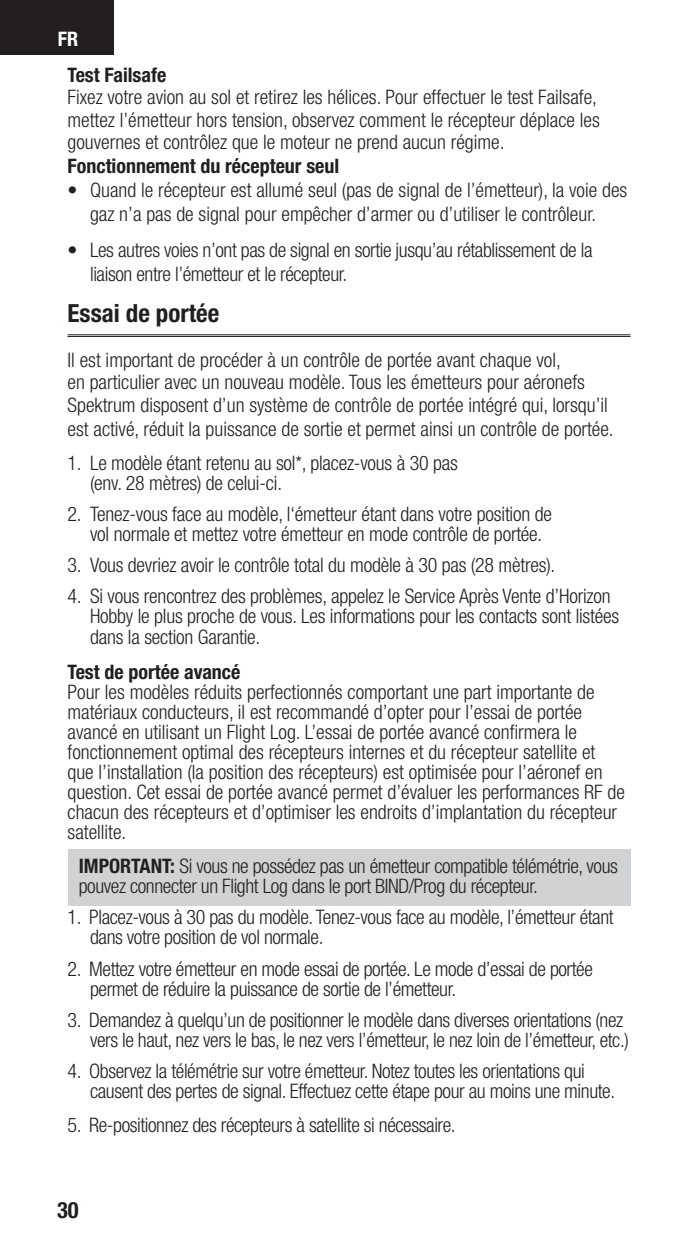
<style>
.page{position:relative;width:698px;height:1260px;background:#fff}
.page>*{position:absolute;margin:0;border:0;box-sizing:border-box;transform-origin:0 0}
.t1{font:700 condensed 25px "Helvetica Neue LT Std";color:#231f20}
.t2{font:700 condensed 22.5px "Helvetica Neue LT Std";color:#231f20}
.t3{font:300 condensed 20px/20px "Helvetica Neue LT Std";letter-spacing:-.01em;color:#231f20}
.t4{font:700 condensed 20px "Helvetica Neue LT Std";color:#231f20}
.t5{font:700 condensed 20px "Helvetica Neue LT Std";color:#fff}
.s1{font-weight:700}
</style>
<div class="page">
<div style="left:0;top:0;width:113px;height:55px;background:#231f20"></div>
<div style="left:68px;top:849px;width:562px;height:56px;background:#d1d2d4"></div>
<hr style="left:68px;top:334px;width:562px;height:1px;background:#231f20">
<hr style="left:68px;top:336px;width:562px;height:1px;background:#231f20">
<p class="t5" style="left:58px;top:27px;width:22px">FR</p>
<p class="t4" style="left:68px;top:63px;width:100px">Test Failsafe</p>
<p class="t3" style="left:68px;top:86px;width:533px;line-height:22.5px">Fixez votre avion au sol et retirez les hélices. Pour effectuer le test Failsafe, mettez l’émetteur hors tension, observez comment le récepteur déplace les gouvernes et contrôlez que le moteur ne prend aucun régime.</p>
<p class="t4" style="left:68px;top:154px;width:273px">Fonctionnement du récepteur seul</p>
<p class="t3" style="left:68px;top:178px;width:561px;line-height:24px;text-align:center">• Quand le récepteur est allumé seul (pas de signal de l’émetteur), la voie des gaz n’a pas de signal pour empêcher d’armer ou d’utiliser le contrôleur.</p>
<p class="t3" style="left:90px;top:237px;width:504px;line-height:24px;text-indent:-22px">• Les autres voies n’ont pas de signal en sortie jusqu’au rétablissement de la liaison entre l’émetteur et le récepteur.</p>
<p class="t1" style="left:68px;top:298px;width:153px">Essai de portée</p>
<p class="t3" style="left:68px;top:348px;width:547px;line-height:23px">Il est important de procéder à un contrôle de portée avant chaque vol,<br>en particulier avec un nouveau modèle. Tous les émetteurs pour aéronefs Spektrum disposent d’un système de contrôle de portée intégré qui, lorsqu’il est activé, réduit la puissance de sortie et permet ainsi un contrôle de portée.</p>
<p class="t3" style="left:90px;top:452px;width:369px;text-indent:-22px">1. Le modèle étant retenu au sol*, placez-vous à 30 pas (env. 28 mètres) de celui-ci.</p>
<p class="t3" style="left:90px;top:504px;width:463px;text-indent:-22px">2. Tenez-vous face au modèle, l‘émetteur étant dans votre position de vol normale et mettez votre émetteur en mode contrôle de portée.</p>
<p class="t3" style="left:68px;top:555px;width:489px">3. Vous devriez avoir le contrôle total du modèle à 30 pas (28 mètres).</p>
<p class="t3" style="left:90px;top:586px;width:530px;text-indent:-22px">4. Si vous rencontrez des problèmes, appelez le Service Après Vente d’Horizon<br>Hobby le plus proche de vous. Les informations pour les contacts sont listées dans la section Garantie.</p>
<p class="t4" style="left:68px;top:660px;width:174px">Test de portée avancé</p>
<p class="t3" style="left:68px;top:682px;width:559px">Pour les modèles réduits perfectionnés comportant une part importante de matériaux conducteurs, il est recommandé d’opter pour l’essai de portée avancé en utilisant un Flight Log. L’essai de portée avancé confirmera le fonctionnement optimal des récepteurs internes et du récepteur satellite et que l’installation (la position des récepteurs) est optimisée pour l’aéronef en question. Cet essai de portée avancé permet d’évaluer les performances RF de chacun des récepteurs et d’optimiser les endroits d’implantation du récepteur satellite.</p>
<p class="t3" style="left:79px;top:856px;width:540px"><span class="s1">IMPORTANT:</span> Si vous ne possédez pas un émetteur compatible télémétrie, vous pouvez connecter un Flight Log dans le port BIND/Prog du récepteur.</p>
<p class="t3" style="left:90px;top:907px;width:525px;text-indent:-22px">1. Placez-vous à 30 pas du modèle. Tenez-vous face au modèle, l’émetteur étant dans votre position de vol normale.</p>
<p class="t3" style="left:90px;top:958px;width:504px;text-indent:-22px">2. Mettez votre émetteur en mode essai de portée. Le mode d’essai de portée permet de réduire la puissance de sortie de l’émetteur.</p>
<p class="t3" style="left:68px;top:1010px;width:562px;text-align:right">3. Demandez à quelqu’un de positionner le modèle dans diverses orientations (nez vers le haut, nez vers le bas, le nez vers l’émetteur, le nez loin de l’émetteur, etc.)</p>
<p class="t3" style="left:90px;top:1061px;width:526px;text-indent:-22px">4. Observez la télémétrie sur votre émetteur. Notez toutes les orientations qui causent des pertes de signal. Effectuez cette étape pour au moins une minute.</p>
<p class="t3" style="left:68px;top:1115px;width:389px">5. Re-positionnez des récepteurs à satellite si nécessaire.</p>
<p class="t2" style="left:57px;top:1196px;width:23px">30</p>
</div>
